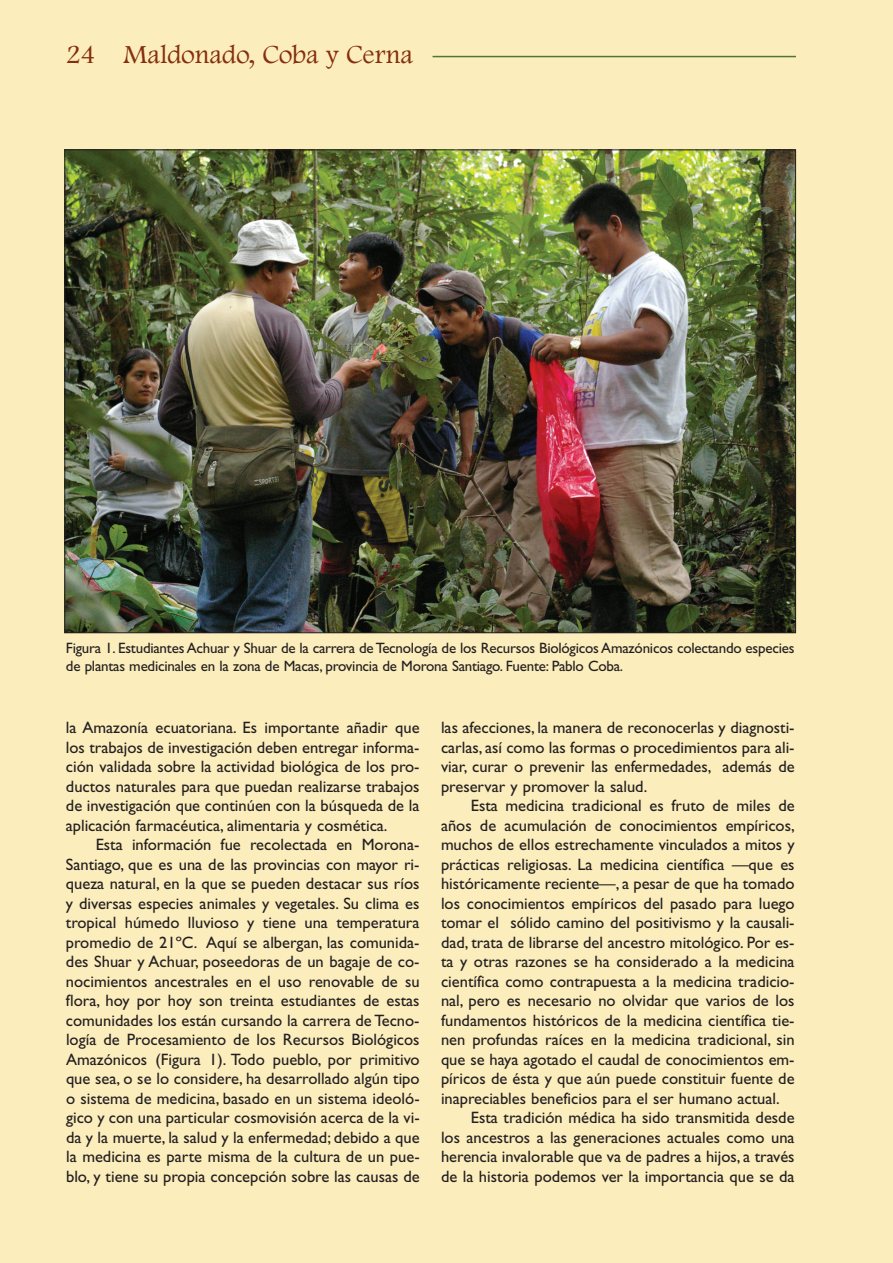
<style>
.page{position:relative;width:893px;height:1263px;background:#fbedbc}
.page>*{position:absolute;margin:0;border:0;box-sizing:border-box;transform-origin:0 0}
.t1{font:27px "Footlight MT Light";color:#852f0e}
.t2{font:16.5px/19.5px "Gill Sans";color:#231f20;text-align:justify}
.t3{font:15px/18px "Gill Sans";letter-spacing:-.015em;color:#231f20}
</style>
<div class="page">
<hr style="left:432px;top:56px;width:364px;height:1px;background:#51772f">
<img style="left:66px;top:151px;width:728px;height:480px">
<h1 class="t1" style="left:66px;top:45px;width:349px">24 Maldonado, Coba y Cerna</h1>
<p class="t3" style="left:66px;top:641px;width:730px">Figura 1. Estudiantes Achuar y Shuar de la carrera deTecnología de los Recursos Biológicos Amazónicos colectando especies de plantas medicinales en la zona de Macas, provincia de Morona Santiago. Fuente: Pablo Coba.</p>
<p class="t2" style="left:66px;top:719px;width:355px">la Amazonía ecuatoriana. Es importante añadir que los trabajos de investigación deben entregar informa&shy;ción validada sobre la actividad biológica de los pro&shy;ductos naturales para que puedan realizarse trabajos de investigación que continúen con la búsqueda de la aplicación farmacéutica, alimentaria y cosmética.</p>
<p class="t2" style="left:66px;top:836px;width:355px;text-indent:30px">Esta información fue recolectada en Morona-Santiago, que es una de las provincias con mayor ri&shy;queza natural, en la que se pueden destacar sus ríos y diversas especies animales y vegetales. Su clima es tropical húmedo lluvioso y tiene una temperatura promedio de 21ºC. Aquí se albergan, las comunida&shy;des Shuar y Achuar, poseedoras de un bagaje de co&shy;nocimientos ancestrales en el uso renovable de su flora, hoy por hoy son treinta estudiantes de estas comunidades los están cursando la carrera de Tecno&shy;logía de Procesamiento de los Recursos Biológicos Amazónicos (Figura 1). Todo pueblo, por primitivo que sea, o se lo considere, ha desarrollado algún tipo o sistema de medicina, basado en un sistema ideoló&shy;gico y con una particular cosmovisión acerca de la vi&shy;da y la muerte, la salud y la enfermedad; debido a que la medicina es parte misma de la cultura de un pue&shy;blo, y tiene su propia concepción sobre las causas de</p>
<p class="t2" style="left:441px;top:719px;width:355px">las afecciones, la manera de reconocerlas y diagnosti&shy;carlas, así como las formas o procedimientos para ali&shy;viar, curar o prevenir las enfermedades, además de preservar y promover la salud.</p>
<p class="t2" style="left:471px;top:797px;width:325px">Esta medicina tradicional es fruto de miles de</p>
<p class="t2" style="left:441px;top:817px;width:355px">años de acumulación de conocimientos empíricos,</p>
<p class="t2" style="left:441px;top:836px;width:355px">muchos de ellos estrechamente vinculados a mitos y</p>
<p class="t2" style="left:441px;top:856px;width:355px">prácticas religiosas. La medicina científica —que es</p>
<p class="t2" style="left:441px;top:875px;width:355px">históricamente reciente—, a pesar de que ha tomado</p>
<p class="t2" style="left:441px;top:895px;width:355px">los conocimientos empíricos del pasado para luego</p>
<p class="t2" style="left:441px;top:914px;width:355px">tomar el sólido camino del positivismo y la causali-</p>
<p class="t2" style="left:441px;top:934px;width:355px">dad, trata de librarse del ancestro mitológico. Por es-</p>
<p class="t2" style="left:441px;top:953px;width:355px">ta y otras razones se ha considerado a la medicina</p>
<p class="t2" style="left:441px;top:973px;width:355px">científica como contrapuesta a la medicina tradicio-</p>
<p class="t2" style="left:441px;top:992px;width:355px">nal, pero es necesario no olvidar que varios de los</p>
<p class="t2" style="left:441px;top:1012px;width:355px">fundamentos históricos de la medicina científica tie-</p>
<p class="t2" style="left:441px;top:1031px;width:355px">nen profundas raíces en la medicina tradicional, sin</p>
<p class="t2" style="left:441px;top:1051px;width:355px">que se haya agotado el caudal de conocimientos em-</p>
<p class="t2" style="left:441px;top:1070px;width:355px">píricos de ésta y que aún puede constituir fuente de</p>
<p class="t2" style="left:441px;top:1090px;width:340px">inapreciables beneficios para el ser humano actual.</p>
<p class="t2" style="left:471px;top:1109px;width:325px">Esta tradición médica ha sido transmitida desde</p>
<p class="t2" style="left:441px;top:1129px;width:355px">los ancestros a las generaciones actuales como una</p>
<p class="t2" style="left:441px;top:1148px;width:355px">herencia invalorable que va de padres a hijos, a través</p>
<p class="t2" style="left:441px;top:1168px;width:355px">de la historia podemos ver la importancia que se da</p>
</div>
